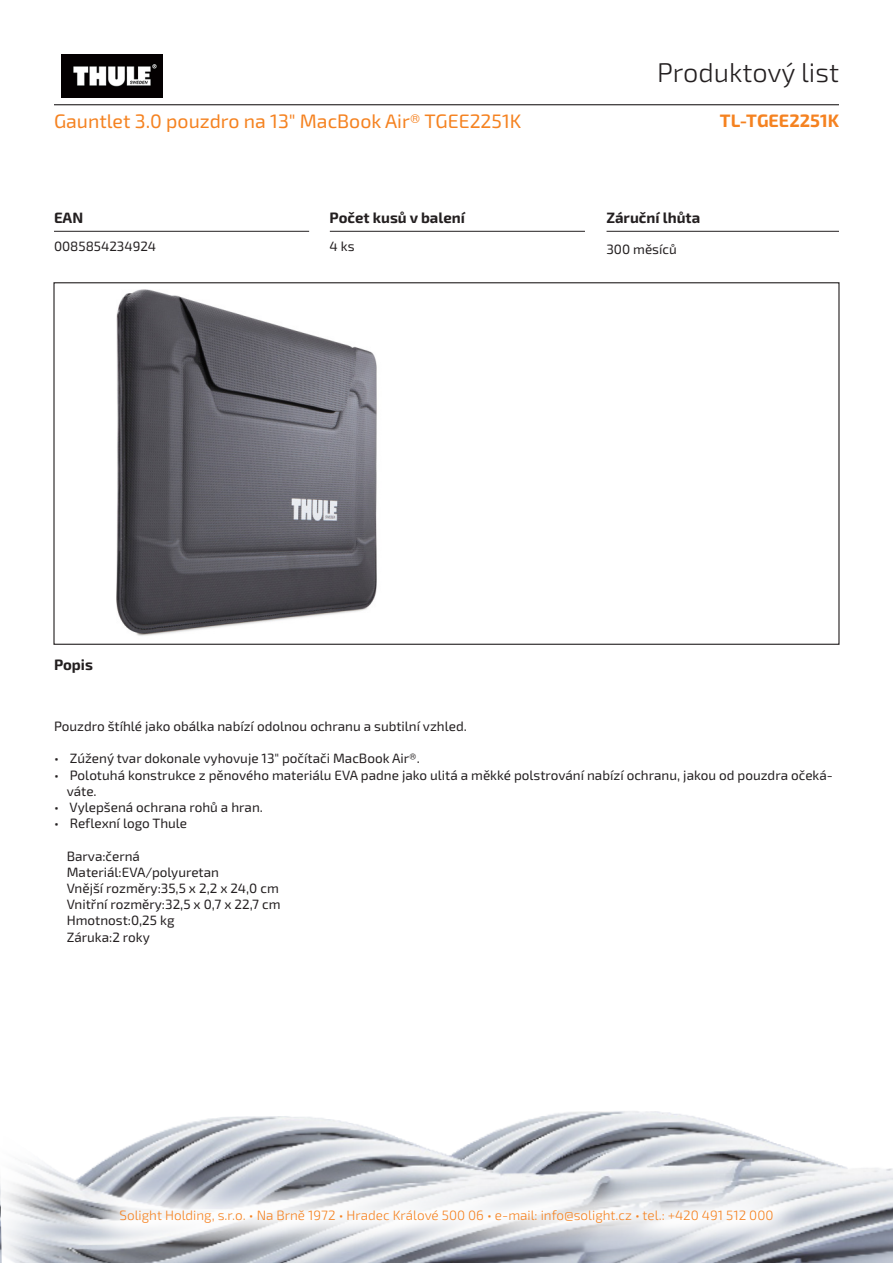
<style>
.page{position:relative;width:893px;height:1263px;background:#fff}
.page>*{position:absolute;margin:0;border:0;box-sizing:border-box;transform-origin:0 0}
.t1{font:300 27px "Exo 2.0";color:#231f20}
.t2{font:19.5px "Exo 2.0";color:#f58220}
.Kód_produktu{font:700 18px "Exo 2.0";color:#f58220}
.t3{font:700 15px "Exo 2.0";color:#231f20}
.t4{font:13.5px/16.2px "Exo 2.0";color:#231f20}
.t5{font:300 13.5px "Exo 2.0";color:#f58220}
</style>
<div class="page">
<img style="left:0;top:1111px;width:893px;height:152px">
<svg style="left:85px;top:1174px;width:723px;height:84px"></svg>
<hr style="left:54px;top:104px;width:785px;height:1px;background:#231f20">
<hr style="left:607px;top:231px;width:232px;height:1px;background:#231f20">
<hr style="left:330px;top:231px;width:255px;height:1px;background:#231f20">
<hr style="left:54px;top:231px;width:255px;height:1px;background:#231f20">
<img style="left:61px;top:54px;width:102px;height:44px">
<img style="left:116px;top:289px;width:261px;height:347px">
<h1 class="t1" style="left:657px;top:57px;width:183px">Produktový list</h1>
<p class="t2" style="left:54px;top:110px;width:469px">Gauntlet 3.0 pouzdro na 13" MacBook Air® TGEE2251K</p>
<p class="Kód_produktu" style="left:720px;top:110px;width:121px">TL-TGEE2251K</p>
<p class="t3" style="left:54px;top:209px;width:31px">EAN</p>
<p class="t3" style="left:330px;top:209px;width:137px">Počet kusů v balení</p>
<p class="t3" style="left:606px;top:209px;width:95px">Záruční lhůta</p>
<p class="t4" style="left:54px;top:238px;width:104px">0085854234924</p>
<p class="t4" style="left:330px;top:238px;width:27px">4 ks</p>
<p class="t4" style="left:606px;top:241px;width:72px">300 měsíců</p>
<p class="t3" style="left:54px;top:655px;width:40px">Popis</p>
<p class="t4" style="left:54px;top:718px;width:414px">Pouzdro štíhlé jako obálka nabízí odolnou ochranu a subtilní vzhled.</p>
<p class="t4" style="left:54px;top:751px;width:367px">• Zúžený tvar dokonale vyhovuje 13" počítači MacBook Air®.</p>
<p class="t4" style="left:67px;top:767px;width:768px;text-indent:-13px">• Polotuhá konstrukce z pěnového materiálu EVA padne jako ulitá a měkké polstrování nabízí ochranu, jakou od pouzdra očeká&shy;váte.</p>
<p class="t4" style="left:54px;top:799px;width:210px">• Vylepšená ochrana rohů a hran.</p>
<p class="t4" style="left:54px;top:815px;width:135px">• Reflexní logo Thule</p>
<p class="t4" style="left:67px;top:848px;width:215px">Barva:černá<br>Materiál:EVA/polyuretan<br>Vnější rozměry:35,5 x 2,2 x 24,0 cm<br>Vnitřní rozměry:32,5 x 0,7 x 22,7 cm<br>Hmotnost:0,25 kg<br>Záruka:2 roky</p>
<p class="t5" style="left:120px;top:1208px;width:655px">Solight Holding, s.r.o. • Na Brně 1972 • Hradec Králové 500 06 • e-mail: info@solight.cz • tel.: +420 491 512 000</p>
</div>
